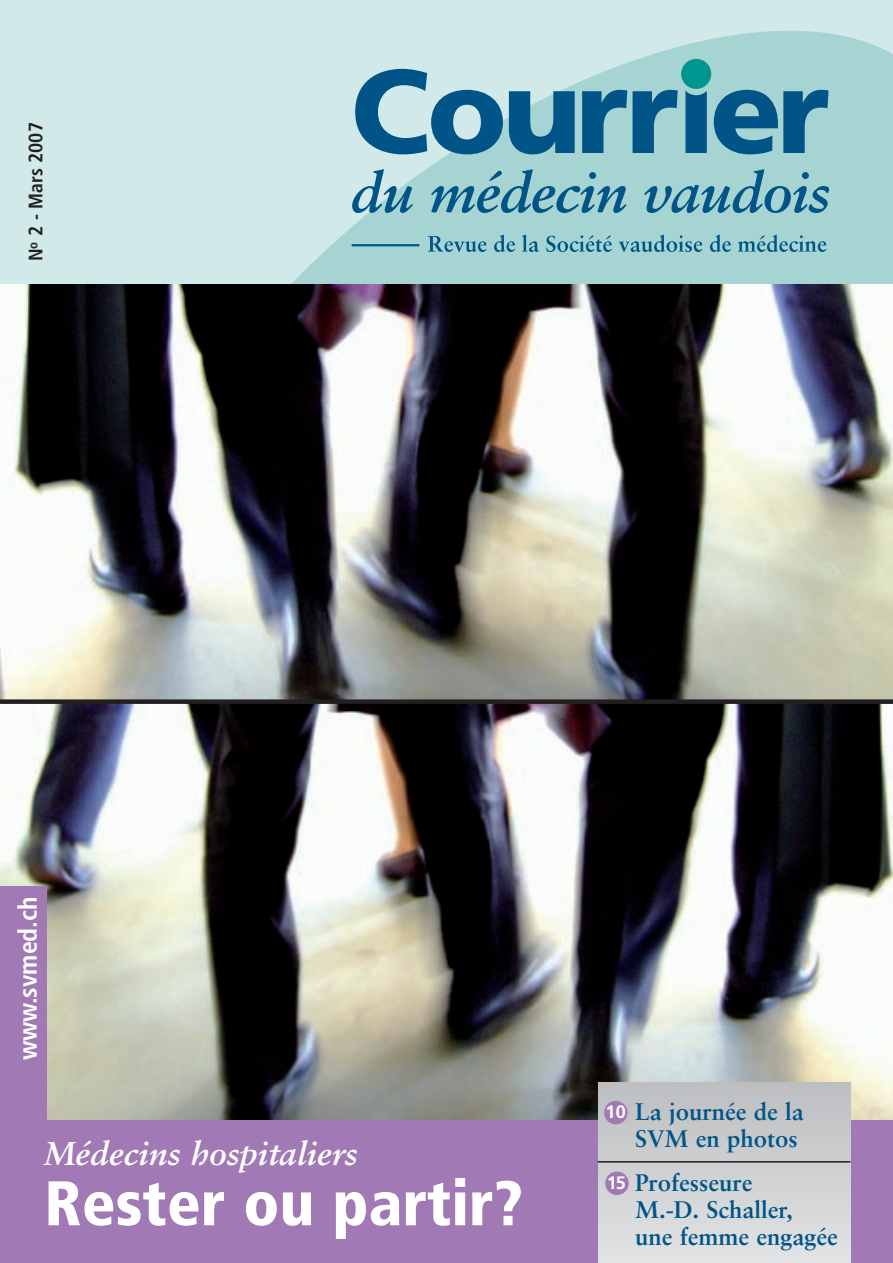
<style>
.page{position:relative;width:893px;height:1263px;background:#fff}
.page>*{position:absolute;margin:0;border:0;box-sizing:border-box;transform-origin:0 0}
.t1{font:900 condensed 63px "Frutiger";color:#fff}
.t2{font:italic 700 33px "Sabon";color:#fff}
.t3{font:700 condensed 25.8px "Frutiger";color:#fff}
.t4{font:700 24px/27px "Sabon";color:#005487}
.t5{font:700 condensed 19.5px "Frutiger";color:#231f20}
.t6{font:700 18px "Frutiger";color:#fff}
</style>
<div class="page">
<div style="left:0;top:1118px;width:893px;height:145px;background:#a079b5"></div>
<div style="left:0;top:0;width:893px;height:293px;background:#d1e9e8"></div>
<svg style="left:238px;top:30px;width:655px;height:255px;fill:#a6d4d2"></svg>
<svg style="left:355px;top:69px;width:148px;height:85px"></svg>
<svg style="left:509px;top:91px;width:66px;height:63px"></svg>
<svg style="left:582px;top:90px;width:45px;height:63px"></svg>
<svg style="left:633px;top:90px;width:45px;height:63px"></svg>
<svg style="left:714px;top:90px;width:114px;height:64px"></svg>
<svg style="left:352px;top:169px;width:61px;height:44px"></svg>
<svg style="left:431px;top:169px;width:195px;height:44px"></svg>
<svg style="left:644px;top:169px;width:185px;height:44px"></svg>
<svg style="left:685px;top:91px;width:22px;height:62px"></svg>
<hr style="left:352px;top:244px;width:67px;height:2px;background:#005487">
<div style="left:681px;top:59px;width:30px;height:30px;background:#00958e;border-radius:50%"></div>
<svg style="left:428px;top:236px;width:59px;height:16px"></svg>
<svg style="left:494px;top:235px;width:21px;height:17px"></svg>
<svg style="left:522px;top:235px;width:17px;height:17px"></svg>
<svg style="left:546px;top:235px;width:66px;height:17px"></svg>
<svg style="left:619px;top:235px;width:83px;height:17px"></svg>
<svg style="left:710px;top:235px;width:21px;height:17px"></svg>
<svg style="left:738px;top:235px;width:88px;height:17px"></svg>
<img style="left:0;top:285px;width:893px;height:835px">
<div style="left:0;top:887px;width:47px;height:242px;background:#a079b5"></div>
<div style="left:598px;top:1082px;width:252px;height:181px;background:linear-gradient(to bottom,#bbbcbe,#e2e3e5)"></div>
<hr style="left:598px;top:1161px;width:252px;height:1px;background:#231f20">
<div style="left:604px;top:1101px;width:24px;height:23px;background:#a079b5;border-radius:50%"></div>
<div style="left:605px;top:1171px;width:24px;height:24px;background:#a079b5;border-radius:50%"></div>
<div style="left:0;top:699px;width:893px;height:5px;background:#231f20"></div>
<p class="t5" style="left:28px;top:261px;width:140px;rotate:-90deg">N<sup>o</sup> 2 - Mars 2007</p>
<p class="t3" style="left:18px;top:1060px;width:165px;rotate:-90deg">www.svmed.ch</p>
<h2 class="t2" style="left:44px;top:1140px;width:315px">Médecins hospitaliers</h2>
<h1 class="t1" style="left:44px;top:1178px;width:480px">Rester ou partir?</h1>
<p class="t6" style="left:606px;top:1105px;width:22px">10</p>
<p class="t6" style="left:607px;top:1175px;width:21px">15</p>
<p class="t4" style="left:635px;top:1100px;width:170px">La journée de la<br>SVM en photos</p>
<p class="t4" style="left:635px;top:1171px;width:204px">Professeure<br>M.-D. Schaller,<br>une femme engagée</p>
</div>
